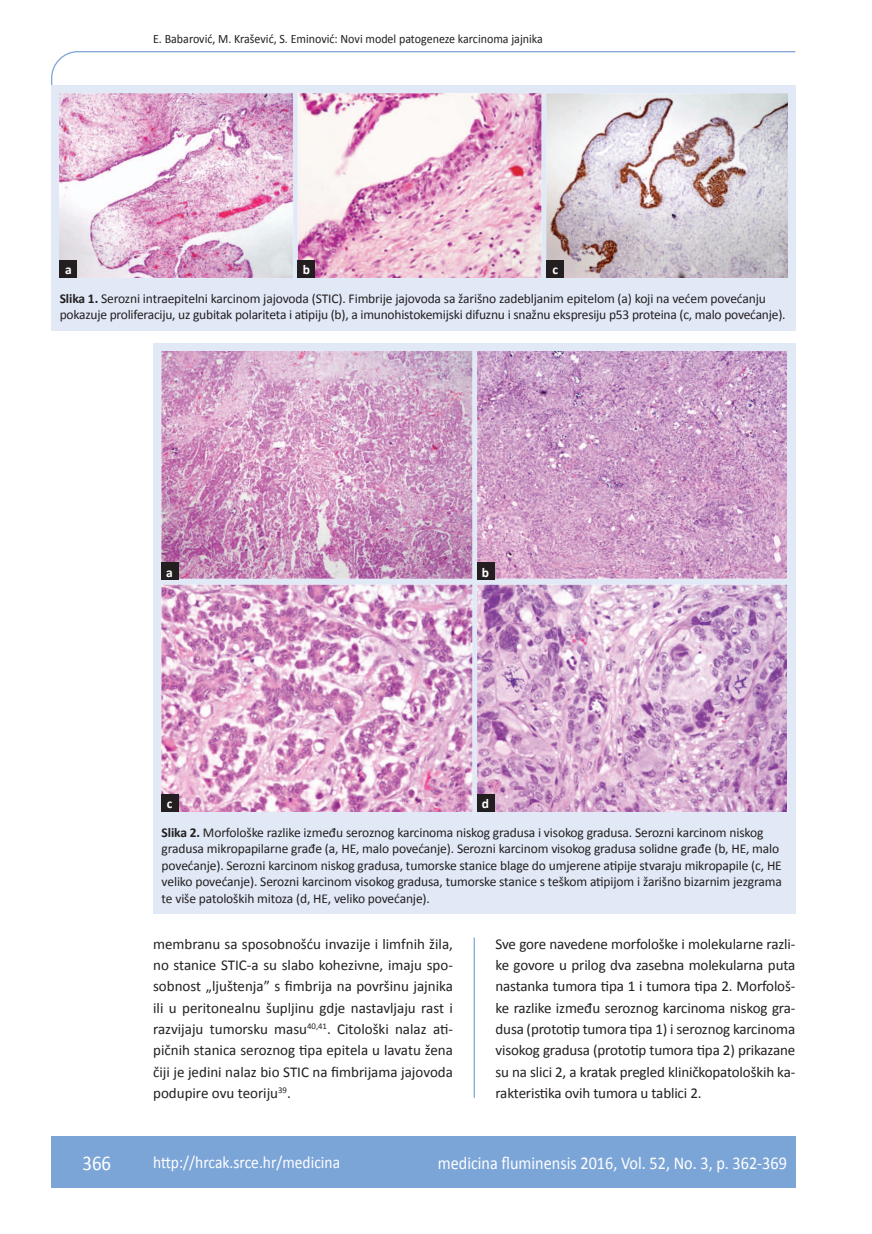
<style>
.page{position:relative;width:872px;height:1234px;background:#fff}
.page>*{position:absolute;margin:0;border:0;box-sizing:border-box;transform-origin:0 0}
.t1{font:21px "Calibri";color:#fff;scale:.9 1}
.t2{font:18px "Calibri";color:#fff;scale:.9 1}
.t3{font:17.25px "Calibri";color:#fff;scale:.9 1}
.t4{font:15px/21.3px "Calibri";letter-spacing:-.01em;color:#231f20;text-align:justify}
.t5{font:13.5px/16.5px "Calibri";letter-spacing:-.01em;color:#231f20}
.t6{font:700 13.5px "Calibri";color:#fff}
.t7{font:12.75px "Calibri";color:#231f20;scale:.94 1}
.s1{font-weight:700}
</style>
<div class="page">
<svg style="left:51px;top:51px;width:745px;height:275px"></svg>
<hr style="left:473px;top:937px;width:2px;height:160px;background:#7ca5d7">
<div style="left:51px;top:1135px;width:744px;height:51px;background:#7ca5d7"></div>
<div style="left:51px;top:85px;width:744px;height:245px;background:#e1e9f6"></div>
<img style="left:60px;top:94px;width:727px;height:184px">
<div style="left:153px;top:343px;width:642px;height:570px;background:#e1e9f6"></div>
<img style="left:162px;top:352px;width:625px;height:459px">
<div style="left:60px;top:261px;width:17px;height:17px;background:#231f20"></div>
<div style="left:298px;top:261px;width:17px;height:17px;background:#231f20"></div>
<div style="left:546px;top:261px;width:17px;height:17px;background:#231f20"></div>
<div style="left:161px;top:562px;width:17px;height:18px;background:#231f20"></div>
<div style="left:477px;top:562px;width:17px;height:18px;background:#231f20"></div>
<div style="left:161px;top:794px;width:17px;height:17px;background:#231f20"></div>
<div style="left:477px;top:794px;width:17px;height:17px;background:#231f20"></div>
<p class="t7" style="left:153px;top:30px;width:416px">E. Babarović, M. Krašević, S. Eminović: Novi model patogeneze karcinoma jajnika</p>
<p class="t6" style="left:65px;top:261px;width:8px">a</p>
<p class="t6" style="left:303px;top:261px;width:9px">b</p>
<p class="t6" style="left:552px;top:261px;width:7px">c</p>
<p class="t5" style="left:60px;top:289px;width:727px"><span class="s1">Slika 1.</span> Serozni intraepitelni karcinom jajovoda (STIC). Fimbrije jajovoda sa žarišno zadebljanim epitelom (a) koji na većem povećanju pokazuje proliferaciju, uz gubitak polariteta i atipiju (b), a imunohistokemijski difuznu i snažnu ekspresiju p53 proteina (c, malo povećanje).</p>
<p class="t6" style="left:166px;top:563px;width:8px">a</p>
<p class="t6" style="left:482px;top:563px;width:9px">b</p>
<p class="t6" style="left:167px;top:794px;width:7px">c</p>
<p class="t6" style="left:482px;top:794px;width:9px">d</p>
<p class="t5" style="left:162px;top:823px;width:621px"><span class="s1">Slika 2.</span> Morfološke razlike između seroznog karcinoma niskog gradusa i visokog gradusa. Serozni karcinom niskog gradusa mikropapilarne građe (a, HE, malo povećanje). Serozni karcinom visokog gradusa solidne građe (b, HE, malo povećanje). Serozni karcinom niskog gradusa, tumorske stanice blage do umjerene atipije stvaraju mikropapile (c, HE veliko povećanje). Serozni karcinom visokog gradusa, tumorske stanice s teškom atipijom i žarišno bizarnim jezgrama te više patoloških mitoza (d, HE, veliko povećanje).</p>
<p class="t4" style="left:153px;top:932px;width:301px">membranu sa sposobnošću invazije i limfnih žila, no stanice STIC-a su slabo kohezivne, imaju spo&shy;sobnost „ljuštenja” s fimbrija na površinu jajnika ili u peritonealnu šupljinu gdje nastavljaju rast i razvijaju tumorsku masu<sup>40,41</sup>. Citološki nalaz ati&shy;pičnih stanica seroznog tipa epitela u lavatu žena čiji je jedini nalaz bio STIC na fimbrijama jajovoda podupire ovu teoriju<sup>39</sup>.</p>
<p class="t4" style="left:495px;top:932px;width:301px">Sve gore navedene morfološke i molekularne razli&shy;ke govore u prilog dva zasebna molekularna puta nastanka tumora tipa 1 i tumora tipa 2. Morfološ&shy;ke razlike između seroznog karcinoma niskog gra&shy;dusa (prototip tumora tipa 1) i seroznog karcinoma visokog gradusa (prototip tumora tipa 2) prikazane su na slici 2, a kratak pregled kliničkopatoloških ka&shy;rakteristika ovih tumora u tablici 2.</p>
<h1 class="t1" style="left:82px;top:1149px;width:33px">366</h1>
<p class="t3" style="left:153px;top:1150px;width:209px">http://hrcak.srce.hr/medicina</p>
<h2 class="t2" style="left:438px;top:1151px;width:389px">medicina fluminensis 2016, Vol. 52, No. 3, p. 362-369</h2>
</div>
